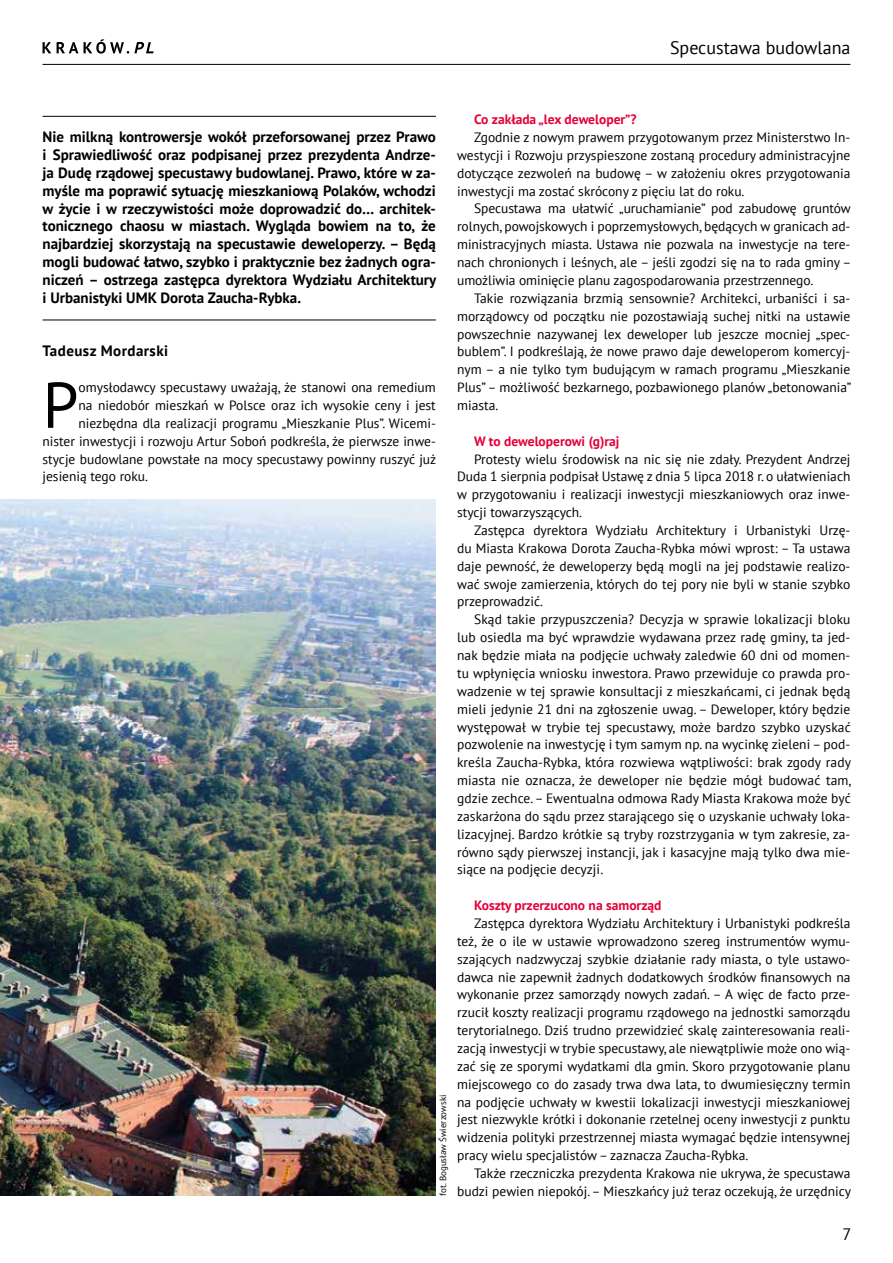
<style>
.page{position:relative;width:893px;height:1263px;background:#fff}
.page>*{position:absolute;margin:0;border:0;box-sizing:border-box;transform-origin:0 0}
.t1{font:64.5px "PT Sans";color:#000}
.t2{font:18px "PT Sans";color:#000}
.t3{font:16.5px "PT Sans";color:#000}
.t4{font:700 15px/17.9px "PT Sans";color:#000;text-align:justify}
.t5{font:700 15px "PT Sans";letter-spacing:.03em;color:#000}
.t6{font:13.5px/17.9px "PT Sans";color:#000;text-align:justify}
.t7{font:700 13.5px "PT Sans";color:#e4003a}
.t8{font:9px "PT Sans";color:#000}
</style>
<div class="page">
<hr style="left:43px;top:64px;width:807px;height:1px;background:#000">
<svg style="left:43px;top:39px;width:111px;height:15px"></svg>
<hr style="left:43px;top:116px;width:393px;height:1px;background:#000">
<hr style="left:43px;top:320px;width:393px;height:1px;background:#000">
<img style="left:0;top:499px;width:436px;height:697px">
<h2 class="t2" style="left:670px;top:36px;width:182px">Specustawa budowlana</h2>
<p class="t4" style="left:43px;top:128px;width:395px">Nie milkną kontrowersje wokół przeforsowanej przez Prawo i Sprawiedliwość oraz podpisanej przez prezydenta Andrze&shy;ja Dudę rządowej specustawy budowlanej. Prawo, które w za&shy;myśle ma poprawić sytuację mieszkaniową Polaków, wchodzi w życie i w rzeczywistości może doprowadzić do… architek&shy;tonicznego chaosu w miastach. Wygląda bowiem na to, że najbardziej skorzystają na specustawie deweloperzy. – Będą mogli budować łatwo, szybko i praktycznie bez żadnych ogra&shy;niczeń – ostrzega zastępca dyrektora Wydziału Architektury i Urbanistyki UMK Dorota Zaucha-Rybka.</p>
<p class="t5" style="left:43px;top:341px;width:127px">Tadeusz Mordarski</p>
<h1 class="t1" style="left:43px;top:364px;width:38px">P</h1>
<p class="t6" style="left:79px;top:378px;width:359px">omysłodawcy specustawy uważają, że stanowi ona remedium</p>
<p class="t6" style="left:79px;top:396px;width:359px">na niedobór mieszkań w Polsce oraz ich wysokie ceny i jest</p>
<p class="t6" style="left:79px;top:414px;width:359px">niezbędna dla realizacji programu „Mieszkanie Plus”. Wicemi-</p>
<p class="t6" style="left:43px;top:432px;width:395px">nister inwestycji i rozwoju Artur Soboń podkreśla, że pierwsze inwe-</p>
<p class="t6" style="left:43px;top:449px;width:395px">stycje budowlane powstałe na mocy specustawy powinny ruszyć już</p>
<p class="t6" style="left:43px;top:467px;width:107px">jesienią tego roku.</p>
<p class="t8" style="left:437px;top:1196px;width:103px;rotate:-90deg">fot. Bogusław Świerzowski</p>
<p class="t7" style="left:474px;top:111px;width:164px">Co zakłada „lex deweloper”?</p>
<p class="t6" style="left:457px;top:128px;width:395px;text-indent:17px">Zgodnie z nowym prawem przygotowanym przez Ministerstwo In&shy;westycji i Rozwoju przyspieszone zostaną procedury administracyjne dotyczące zezwoleń na budowę – w założeniu okres przygotowania inwestycji ma zostać skrócony z pięciu lat do roku.</p>
<p class="t6" style="left:457px;top:199px;width:396px;text-indent:17px">Specustawa ma ułatwić „uruchamianie” pod zabudowę gruntów rolnych, powojskowych i poprzemysłowych, będących w granicach ad&shy;ministracyjnych miasta. Ustawa nie pozwala na inwestycje na tere&shy;nach chronionych i leśnych, ale – jeśli zgodzi się na to rada gminy – umożliwia ominięcie planu zagospodarowania przestrzennego.</p>
<p class="t6" style="left:457px;top:289px;width:396px;text-indent:17px">Takie rozwiązania brzmią sensownie? Architekci, urbaniści i sa&shy;morządowcy od początku nie pozostawiają suchej nitki na ustawie powszechnie nazywanej lex deweloper lub jeszcze mocniej „spec&shy;bublem”. I podkreślają, że nowe prawo daje deweloperom komercyj&shy;nym – a nie tylko tym budującym w ramach programu „Mieszkanie Plus” – możliwość bezkarnego, pozbawionego planów „betonowania” miasta.</p>
<p class="t7" style="left:474px;top:432px;width:147px">W to deweloperowi (g)raj</p>
<p class="t6" style="left:457px;top:450px;width:395px;text-indent:17px">Protesty wielu środowisk na nic się nie zdały. Prezydent Andrzej Duda 1 sierpnia podpisał Ustawę z dnia 5 lipca 2018 r. o ułatwieniach w przygotowaniu i realizacji inwestycji mieszkaniowych oraz inwe&shy;stycji towarzyszących.</p>
<p class="t6" style="left:457px;top:521px;width:395px;text-indent:17px">Zastępca dyrektora Wydziału Architektury i Urbanistyki Urzę&shy;du Miasta Krakowa Dorota Zaucha-Rybka mówi wprost: – Ta ustawa daje pewność, że deweloperzy będą mogli na jej podstawie realizo&shy;wać swoje zamierzenia, których do tej pory nie byli w stanie szybko przeprowadzić.</p>
<p class="t6" style="left:457px;top:610px;width:396px;text-indent:17px">Skąd takie przypuszczenia? Decyzja w sprawie lokalizacji bloku lub osiedla ma być wprawdzie wydawana przez radę gminy, ta jed&shy;nak będzie miała na podjęcie uchwały zaledwie 60 dni od momen&shy;tu wpłynięcia wniosku inwestora. Prawo przewiduje co prawda pro&shy;wadzenie w tej sprawie konsultacji z mieszkańcami, ci jednak będą mieli jedynie 21 dni na zgłoszenie uwag. – Deweloper, który będzie występował w trybie tej specustawy, może bardzo szybko uzyskać pozwolenie na inwestycję i tym samym np. na wycinkę zieleni – pod&shy;kreśla Zaucha-Rybka, która rozwiewa wątpliwości: brak zgody rady miasta nie oznacza, że deweloper nie będzie mógł budować tam, gdzie zechce. – Ewentualna odmowa Rady Miasta Krakowa może być zaskarżona do sądu przez starającego się o uzyskanie uchwały loka&shy;lizacyjnej. Bardzo krótkie są tryby rozstrzygania w tym zakresie, za&shy;równo sądy pierwszej instancji, jak i kasacyjne mają tylko dwa mie&shy;siące na podjęcie decyzji.</p>
<p class="t7" style="left:474px;top:896px;width:189px">Koszty przerzucono na samorząd</p>
<p class="t6" style="left:457px;top:914px;width:395px;text-indent:17px">Zastępca dyrektora Wydziału Architektury i Urbanistyki podkreśla też, że o ile w ustawie wprowadzono szereg instrumentów wymu&shy;szających nadzwyczaj szybkie działanie rady miasta, o tyle ustawo&shy;dawca nie zapewnił żadnych dodatkowych środków finansowych na wykonanie przez samorządy nowych zadań. – A więc de facto prze&shy;rzucił koszty realizacji programu rządowego na jednostki samorządu terytorialnego. Dziś trudno przewidzieć skalę zainteresowania reali&shy;zacją inwestycji w trybie specustawy, ale niewątpliwie może ono wią&shy;zać się ze sporymi wydatkami dla gmin. Skoro przygotowanie planu miejscowego co do zasady trwa dwa lata, to dwumiesięczny termin na podjęcie uchwały w kwestii lokalizacji inwestycji mieszkaniowej jest niezwykle krótki i dokonanie rzetelnej oceny inwestycji z punktu widzenia polityki przestrzennej miasta wymagać będzie intensywnej pracy wielu specjalistów – zaznacza Zaucha-Rybka.</p>
<p class="t6" style="left:457px;top:1164px;width:395px;text-align:right">Także rzeczniczka prezydenta Krakowa nie ukrywa, że specustawa budzi pewien niepokój. – Mieszkańcy już teraz oczekują, że urzędnicy</p>
<p class="t3" style="left:842px;top:1223px;width:10px">7</p>
</div>
